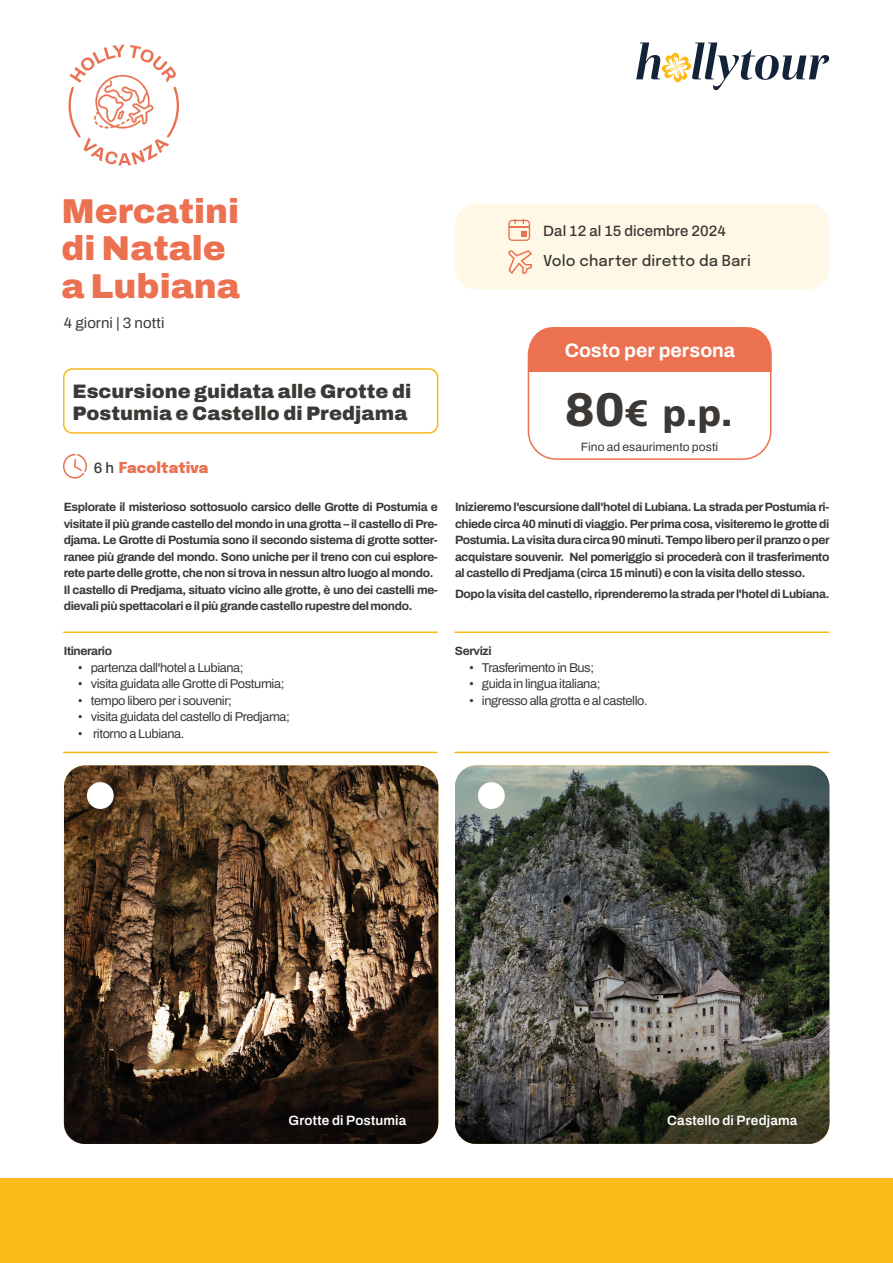
<style>
.page{position:relative;width:893px;height:1263px;background:#fff}
.page>*{position:absolute;margin:0;border:0;box-sizing:border-box;transform-origin:0 0}
.t1{font:800 37.2px "Archivo";color:#3b3835}
.t2{font:900 34.5px "Archivo";color:#eb7151}
.t3{font:900 19.5px/22.5px "Archivo";color:#3b3835}
.t4{font:700 19.5px "Archivo";color:#fff}
.t5{font:500 15px "Epilogue";letter-spacing:.015em;color:#3b3835}
.t6{font:500 15px "Archivo";letter-spacing:.005em;color:#3b3835}
.t7{font:15px "Archivo";letter-spacing:.005em;color:#3b3835}
.t8{font:900 15px "Epilogue";letter-spacing:.005em;color:#ea7153}
.t9{font:600 13.5px "Archivo";letter-spacing:.01em;color:#fff}
.t10{font:12.75px "Archivo";letter-spacing:-.03em;color:#3b3835}
.t11{font:700 12px/16.5px "Archivo";letter-spacing:-.03em;color:#3b3835;text-align:justify}
.t12{font:12px "Archivo";letter-spacing:.005em;color:#3b3835}
.s1{font-family:"Archivo";font-weight:500;color:#3b3835}
.s2{font-size:47.55px}
</style>
<div class="page">
<div style="left:0;top:1178px;width:893px;height:85px;background:#fbbb18"></div>
<svg style="left:636px;top:43px;width:193px;height:47px"></svg>
<div style="left:455px;top:204px;width:374px;height:85px;background:#fff8e6;border-radius:21px"></div>
<svg style="left:508px;top:250px;width:24px;height:24px"></svg>
<svg style="left:508px;top:219px;width:22px;height:22px"></svg>
<div style="left:63px;top:368px;width:375px;height:66px;border:2px solid #f7b81b;border-radius:9px"></div>
<img style="left:64px;top:765px;width:374px;height:379px">
<img style="left:455px;top:765px;width:374px;height:379px">
<svg style="left:64px;top:958px;width:374px;height:186px"></svg>
<svg style="left:455px;top:958px;width:374px;height:186px"></svg>
<svg style="left:69px;top:44px;width:110px;height:121px"></svg>
<svg style="left:63px;top:454px;width:24px;height:25px"></svg>
<div style="left:528px;top:327px;width:243px;height:45px;background:#eb7151"></div>
<div style="left:528px;top:327px;width:243px;height:133px;border:2px solid #eb7151;border-radius:28px"></div>
<hr style="left:64px;top:631px;width:373px;height:2px;background:#f7b81b">
<hr style="left:64px;top:752px;width:373px;height:1px;background:#f7b81b">
<hr style="left:455px;top:631px;width:373px;height:2px;background:#f7b81b">
<hr style="left:455px;top:752px;width:373px;height:1px;background:#f7b81b">
<div style="left:87px;top:782px;width:27px;height:27px;background:#fff;border-radius:50%"></div>
<div style="left:478px;top:782px;width:27px;height:27px;background:#fff;border-radius:50%"></div>
<p class="t2" style="left:61px;top:185px;width:179px">Mercatini</p>
<p class="t2" style="left:61px;top:222px;width:166px">di Natale</p>
<p class="t2" style="left:61px;top:260px;width:180px">a Lubiana</p>
<p class="t7" style="left:64px;top:312px;width:102px">4 giorni | 3 notti</p>
<p class="t3" style="left:73px;top:380px;width:340px">Escursione guidata alle Grotte di<br>Postumia e Castello di Predjama</p>
<p class="t8" style="left:94px;top:456px;width:116px"><span class="s1">6 h</span> Facoltativa</p>
<p class="t11" style="left:64px;top:499px;width:376px">Esplorate il misterioso sottosuolo carsico delle Grotte di Postumia e visitate il più grande castello del mondo in una grotta – il castello di Pre&shy;djama. Le Grotte di Postumia sono il secondo sistema di grotte sotter&shy;ranee più grande del mondo. Sono uniche per il treno con cui esplore&shy;rete parte delle grotte, che non si trova in nessun altro luogo al mondo.</p>
<p class="t11" style="left:64px;top:582px;width:376px">Il castello di Predjama, situato vicino alle grotte, è uno dei castelli me&shy;dievali più spettacolari e il più grande castello rupestre del mondo.</p>
<p class="t11" style="left:64px;top:643px;width:50px">Itinerario</p>
<p class="t10" style="left:78px;top:658px;width:167px">• partenza dall'hotel a Lubiana;</p>
<p class="t10" style="left:78px;top:674px;width:208px">• visita guidata alle Grotte di Postumia;</p>
<p class="t10" style="left:78px;top:691px;width:156px">• tempo libero per i souvenir;</p>
<p class="t10" style="left:78px;top:707px;width:213px">• visita guidata del castello di Predjama;</p>
<p class="t10" style="left:78px;top:724px;width:108px">• ritorno a Lubiana.</p>
<p class="t6" style="left:543px;top:219px;width:184px">Dal 12 al 15 dicembre 2024</p>
<p class="t5" style="left:543px;top:250px;width:209px">Volo charter diretto da Bari</p>
<p class="t4" style="left:565px;top:336px;width:172px">Costo per persona</p>
<p class="t1" style="left:565px;top:385px;width:169px"><span class="s2">80</span>€ p.p.</p>
<p class="t12" style="left:581px;top:438px;width:139px">Fino ad esaurimento posti</p>
<p class="t11" style="left:455px;top:499px;width:376px">Inizieremo l'escursione dall'hotel di Lubiana. La strada per Postumia ri&shy;chiede circa 40 minuti di viaggio. Per prima cosa, visiteremo le grotte di Postumia. La visita dura circa 90 minuti. Tempo libero per il pranzo o per acquistare souvenir. Nel pomeriggio si procederà con il trasferimento al castello di Predjama (circa 15 minuti) e con la visita dello stesso.</p>
<p class="t11" style="left:455px;top:586px;width:376px">Dopo la visita del castello, riprenderemo la strada per l'hotel di Lubiana.</p>
<p class="t11" style="left:455px;top:643px;width:38px">Servizi</p>
<p class="t10" style="left:469px;top:658px;width:126px">• Trasferimento in Bus;</p>
<p class="t10" style="left:469px;top:674px;width:133px">• guida in lingua italiana;</p>
<p class="t10" style="left:469px;top:691px;width:180px">• ingresso alla grotta e al castello.</p>
<p class="t9" style="left:288px;top:1110px;width:119px">Grotte di Postumia</p>
<p class="t9" style="left:667px;top:1110px;width:132px">Castello di Predjama</p>
</div>
